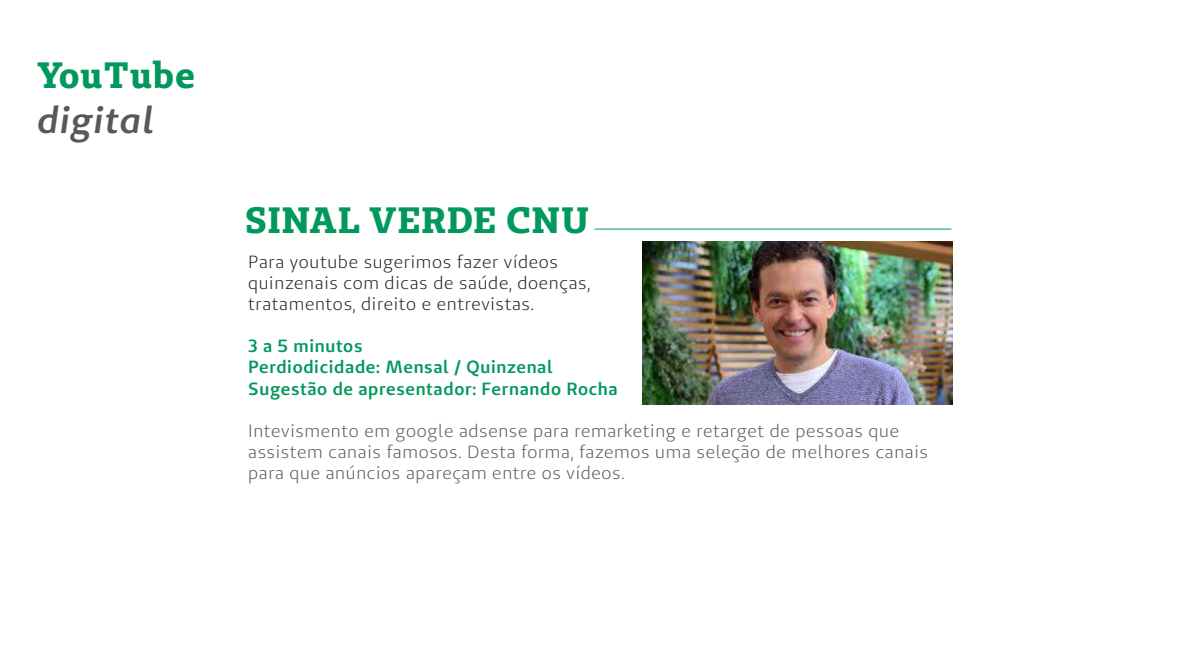
<style>
.page{position:relative;width:1190px;height:671px;background:#fff}
.page>*{position:absolute;margin:0;border:0;box-sizing:border-box;transform-origin:0 0}
.t1{font:700 36.5px "Unimed Slab";letter-spacing:.04em;color:#00985c}
.t2{font:italic 600 36.5px "Unimed Sans";letter-spacing:.04em;color:#57585a}
.t3{font:17.6px/21.1px "Unimed Sans";letter-spacing:.04em;color:#57585a}
.t4{font:17.6px/21.1px "Unimed Sans";letter-spacing:.04em;color:#231f20}
.t5{font:600 17.6px/21.1px "Unimed Sans";letter-spacing:.04em;color:#00985c}
</style>
<div class="page">
<img style="left:642px;top:241px;width:310px;height:163px">
<hr style="left:594px;top:228px;width:357px;height:1px;background:#00985c">
<h1 class="t1" style="left:37px;top:51px;width:159px">YouTube</h1>
<h1 class="t2" style="left:37px;top:96px;width:119px">digital</h1>
<h1 class="t1" style="left:245px;top:196px;width:345px">SINAL VERDE CNU</h1>
<p class="t4" style="left:248px;top:251px;width:343px">Para youtube sugerimos fazer vídeos quinzenais com dicas de saúde, doenças, tratamentos, direito e entrevistas.</p>
<p class="t5" style="left:248px;top:335px;width:371px">3 a 5 minutos<br>Perdiodicidade: Mensal / Quinzenal<br>Sugestão de apresentador: Fernando Rocha</p>
<p class="t3" style="left:248px;top:420px;width:681px">Intevismento em google adsense para remarketing e retarget de pessoas que assistem canais famosos. Desta forma, fazemos uma seleção de melhores canais para que anúncios apareçam entre os vídeos.</p>
</div>
